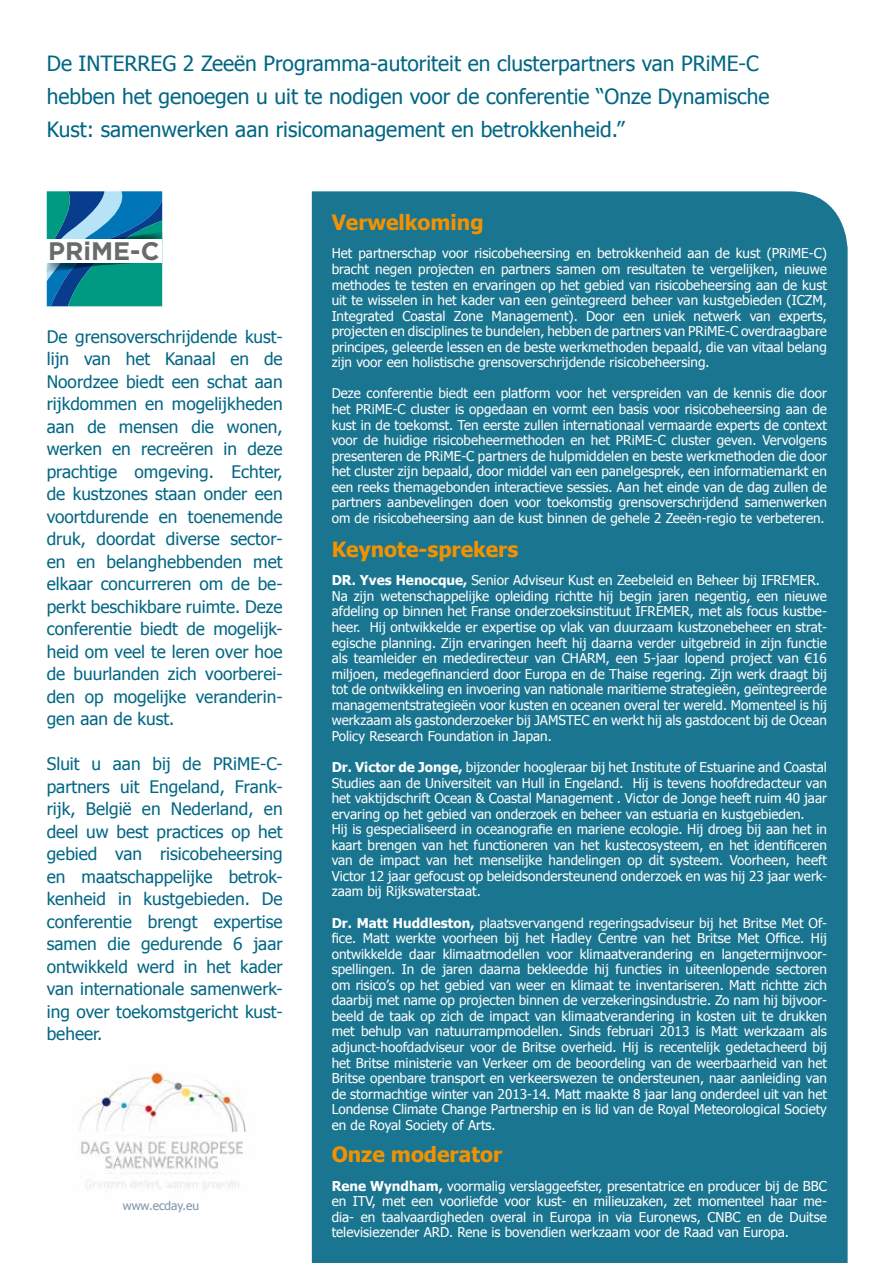
<style>
.page{position:relative;width:893px;height:1263px;background:#fff}
.page>*{position:absolute;margin:0;border:0;box-sizing:border-box;transform-origin:0 0}
.t1{font:700 25.35px "Gotham";color:#676b6c}
.t2{font:21px/33px "Tahoma";color:#006684}
.t3{font:700 21px "Tahoma";color:#f39200}
.t4{font:17.25px/22.5px "Tahoma";color:#006684;text-align:justify}
.t5{font:13.5px/15.6px "Tahoma";color:#fff;text-align:justify}
.t6{font:12px "Tahoma";color:#7d94a8}
.s1{font-weight:700}
</style>
<div class="page">
<div style="left:312px;top:191px;width:536px;height:1072px;background:#1a7590"></div>
<svg style="left:47px;top:191px;width:115px;height:115px;background:#1b879c"></svg>
<div style="left:47px;top:240px;width:115px;height:23px;background:#fff"></div>
<img style="left:79px;top:1071px;width:167px;height:119px">
<h2 class="t2" style="left:47px;top:46px;width:724px">De INTERREG 2 Zeeën Programma-autoriteit en clusterpartners van PRiME-C hebben het genoegen u uit te nodigen voor de conferentie “Onze Dynamische<br>Kust: samenwerken aan risicomanagement en betrokkenheid.”</h2>
<h1 class="t1" style="left:48px;top:237px;width:113px">PRiME-C</h1>
<p class="t4" style="left:47px;top:324px;width:237px">De grensoverschrijdende kust&shy;lijn van het Kanaal en de Noordzee biedt een schat aan rijkdommen en mogelijkheden aan de mensen die wonen, werken en recreëren in deze prachtige omgeving. Echter, de kustzones staan onder een voortdurende en toenemende druk, doordat diverse sector&shy;en en belanghebbenden met elkaar concurreren om de be&shy;perkt beschikbare ruimte. Deze conferentie biedt de mogelijk&shy;heid om veel te leren over hoe de buurlanden zich voorberei&shy;den op mogelijke veranderin&shy;gen aan de kust.</p>
<p class="t4" style="left:47px;top:752px;width:237px">Sluit u aan bij de PRiME-C&shy;partners uit Engeland, Frank&shy;rijk, België en Nederland, en deel uw best practices op het gebied van risicobeheersing en maatschappelijke betrok&shy;kenheid in kustgebieden. De conferentie brengt expertise samen die gedurende 6 jaar ontwikkeld werd in het kader van internationale samenwerk&shy;ing over toekomstgericht kust&shy;beheer.</p>
<p class="t6" style="left:123px;top:1197px;width:78px">www.ecday.eu</p>
<h2 class="t3" style="left:332px;top:208px;width:153px">Verwelkoming</h2>
<p class="t5" style="left:332px;top:245px;width:497px">Het partnerschap voor risicobeheersing en betrokkenheid aan de kust (PRiME-C) bracht negen projecten en partners samen om resultaten te vergelijken, nieuwe methodes te testen en ervaringen op het gebied van risicobeheersing aan de kust uit te wisselen in het kader van een geïntegreerd beheer van kustgebieden (ICZM, Integrated Coastal Zone Management). Door een uniek netwerk van experts, projecten en disciplines te bundelen, hebben de partners van PRiME-C overdraagbare principes, geleerde lessen en de beste werkmethoden bepaald, die van vitaal belang zijn voor een holistische grensoverschrijdende risicobeheersing.</p>
<p class="t5" style="left:332px;top:385px;width:497px">Deze conferentie biedt een platform voor het verspreiden van de kennis die door het PRiME-C cluster is opgedaan en vormt een basis voor risicobeheersing aan de kust in de toekomst. Ten eerste zullen internationaal vermaarde experts de context voor de huidige risicobeheermethoden en het PRiME-C cluster geven. Vervolgens presenteren de PRiME-C partners de hulpmiddelen en beste werkmethoden die door het cluster zijn bepaald, door middel van een panelgesprek, een informatiemarkt en een reeks themagebonden interactieve sessies. Aan het einde van de dag zullen de partners aanbevelingen doen voor toekomstig grensoverschrijdend samenwerken om de risicobeheersing aan de kust binnen de gehele 2 Zeeën-regio te verbeteren.</p>
<h2 class="t3" style="left:332px;top:535px;width:188px">Keynote-sprekers</h2>
<p class="t5" style="left:332px;top:572px;width:497px;text-align:left"><span class="s1">DR. Yves Henocque,</span> Senior Adviseur Kust en Zeebeleid en Beheer bij IFREMER.<br>Na zijn wetenschappelijke opleiding richtte hij begin jaren negentig, een nieuwe afdeling op binnen het Franse onderzoeksinstituut IFREMER, met als focus kustbe&shy;heer. Hij ontwikkelde er expertise op vlak van duurzaam kustzonebeheer en strat&shy;egische planning. Zijn ervaringen heeft hij daarna verder uitgebreid in zijn functie als teamleider en mededirecteur van CHARM, een 5-jaar lopend project van €16 miljoen, medegefinancierd door Europa en de Thaise regering. Zijn werk draagt bij tot de ontwikkeling en invoering van nationale maritieme strategieën, geïntegreerde managementstrategieën voor kusten en oceanen overal ter wereld. Momenteel is hij werkzaam als gastonderzoeker bij JAMSTEC en werkt hij als gastdocent bij de Ocean Policy Research Foundation in Japan.</p>
<p class="t5" style="left:332px;top:759px;width:497px;text-align:left"><span class="s1">Dr. Victor de Jonge,</span> bijzonder hoogleraar bij het Institute of Estuarine and Coastal Studies aan de Universiteit van Hull in Engeland. Hij is tevens hoofdredacteur van het vaktijdschrift Ocean &amp; Coastal Management . Victor de Jonge heeft ruim 40 jaar ervaring op het gebied van onderzoek en beheer van estuaria en kustgebieden.<br>Hij is gespecialiseerd in oceanografie en mariene ecologie. Hij droeg bij aan het in kaart brengen van het functioneren van het kustecosysteem, en het identificeren van de impact van het menselijke handelingen op dit systeem. Voorheen, heeft Victor 12 jaar gefocust op beleidsondersteunend onderzoek en was hij 23 jaar werk&shy;zaam bij Rijkswaterstaat.</p>
<p class="t5" style="left:332px;top:914px;width:497px"><span class="s1">Dr. Matt Huddleston,</span> plaatsvervangend regeringsadviseur bij het Britse Met Of&shy;fice. Matt werkte voorheen bij het Hadley Centre van het Britse Met Office. Hij ontwikkelde daar klimaatmodellen voor klimaatverandering en langetermijnvoor&shy;spellingen. In de jaren daarna bekleedde hij functies in uiteenlopende sectoren om risico’s op het gebied van weer en klimaat te inventariseren. Matt richtte zich daarbij met name op projecten binnen de verzekeringsindustrie. Zo nam hij bijvoor&shy;beeld de taak op zich de impact van klimaatverandering in kosten uit te drukken met behulp van natuurrampmodellen. Sinds februari 2013 is Matt werkzaam als adjunct-hoofdadviseur voor de Britse overheid. Hij is recentelijk gedetacheerd bij het Britse ministerie van Verkeer om de beoordeling van de weerbaarheid van het Britse openbare transport en verkeerswezen te ondersteunen, naar aanleiding van de stormachtige winter van 2013-14. Matt maakte 8 jaar lang onderdeel uit van het Londense Climate Change Partnership en is lid van de Royal Meteorological Society en de Royal Society of Arts.</p>
<h2 class="t3" style="left:332px;top:1140px;width:172px">Onze moderator</h2>
<p class="t5" style="left:332px;top:1177px;width:497px"><span class="s1">Rene Wyndham,</span> voormalig verslaggeefster, presentatrice en producer bij de BBC en ITV, met een voorliefde voor kust- en milieuzaken, zet momenteel haar me&shy;dia- en taalvaardigheden overal in Europa in via Euronews, CNBC en de Duitse televisiezender ARD. Rene is bovendien werkzaam voor de Raad van Europa.</p>
</div>
